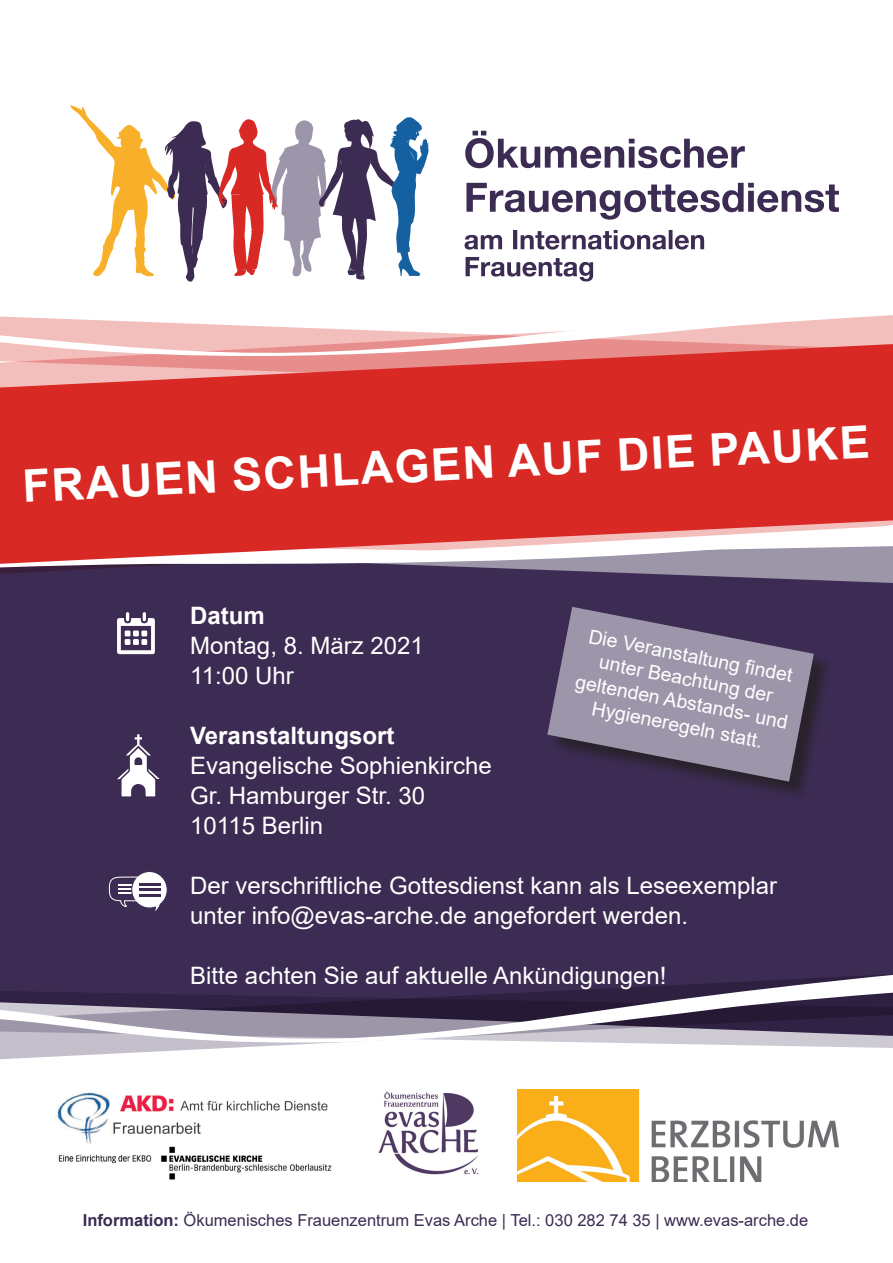
<style>
.page{position:relative;width:893px;height:1263px;background:#fff}
.page>*{position:absolute;margin:0;border:0;box-sizing:border-box;transform-origin:0 0}
.t1{font:700 45px "Arial";color:#fff}
.t2{font:24px/30px "Arial";color:#fff}
.t3{font:700 24px "Arial";color:#fff}
.t4{font:19.5px/23.4px "Arial";color:#fff;text-align:center}
.t5{font:16.5px "Arial";color:#3c2b52}
.s1{font-weight:700}
</style>
<div class="page">
<div style="left:0;top:575px;width:893px;height:399px;background:#3c2b52"></div>
<svg style="left:0;top:568px;width:893px;height:7px;background:#5d4e6e"></svg>
<svg style="left:117px;top:734px;width:43px;height:62px"></svg>
<svg style="left:0;top:315px;width:893px;height:28px;fill:#f3bfbd"></svg>
<svg style="left:0;top:974px;width:893px;height:83px"></svg>
<svg style="left:117px;top:612px;width:38px;height:42px"></svg>
<svg style="left:109px;top:871px;width:59px;height:44px"></svg>
<hr style="left:139px;top:883px;width:21px;height:2px;background:#3c2b52">
<hr style="left:139px;top:888px;width:21px;height:3px;background:#3c2b52">
<hr style="left:139px;top:894px;width:21px;height:2px;background:#3c2b52">
<svg style="left:0;top:564px;width:893px;height:4px;background:#786c85"></svg>
<svg style="left:0;top:343px;width:893px;height:221px;background:#db4744"></svg>
<svg style="left:70px;top:105px;width:358px;height:177px"></svg>
<svg style="left:466px;top:257px;width:127px;height:24px"></svg>
<svg style="left:465px;top:230px;width:239px;height:20px"></svg>
<svg style="left:466px;top:183px;width:373px;height:37px"></svg>
<svg style="left:465px;top:131px;width:280px;height:37px"></svg>
<img style="left:378px;top:1091px;width:101px;height:84px">
<img style="left:57px;top:1092px;width:275px;height:88px">
<div style="left:550px;top:610px;width:282px;height:190px;background:#231f20;opacity:.75"></div>
<svg style="left:547px;top:607px;width:267px;height:174px;background:#7d748c"></svg>
<img style="left:518px;top:1089px;width:320px;height:93px">
<p class="t1" style="left:21px;top:455px;width:849px;rotate:-3deg">FRAUEN SCHLAGEN AUF DIE PAUKE</p>
<p class="t3" style="left:190px;top:599px;width:76px">Datum</p>
<p class="t2" style="left:190px;top:631px;width:235px">Montag, 8. März 2021</p>
<p class="t2" style="left:190px;top:661px;width:105px">11:00 Uhr</p>
<p class="t3" style="left:190px;top:719px;width:206px">Veranstaltungsort</p>
<p class="t2" style="left:190px;top:751px;width:303px">Evangelische Sophienkirche</p>
<p class="t2" style="left:190px;top:781px;width:236px">Gr. Hamburger Str. 30</p>
<p class="t2" style="left:190px;top:811px;width:134px">10115 Berlin</p>
<p class="t4" style="left:591px;top:624px;width:209px;rotate:11deg">Die Veranstaltung fi ndet</p>
<p class="t4" style="left:602px;top:650px;width:178px;rotate:11deg">unter Beachtung der</p>
<p class="t4" style="left:578px;top:669px;width:217px;rotate:11deg">geltenden Abstands- und<br>Hygieneregeln statt.</p>
<p class="t2" style="left:190px;top:871px;width:588px">Der verschriftliche Gottesdienst kann als Leseexemplar unter info@evas-arche.de angefordert werden.</p>
<p class="t2" style="left:190px;top:961px;width:478px">Bitte achten Sie auf aktuelle Ankündigungen!</p>
<p class="t5" style="left:83px;top:1208px;width:727px"><span class="s1">Information:</span> Ökumenisches Frauenzentrum Evas Arche | Tel.: 030 282 74 35 | www.evas-arche.de</p>
</div>
